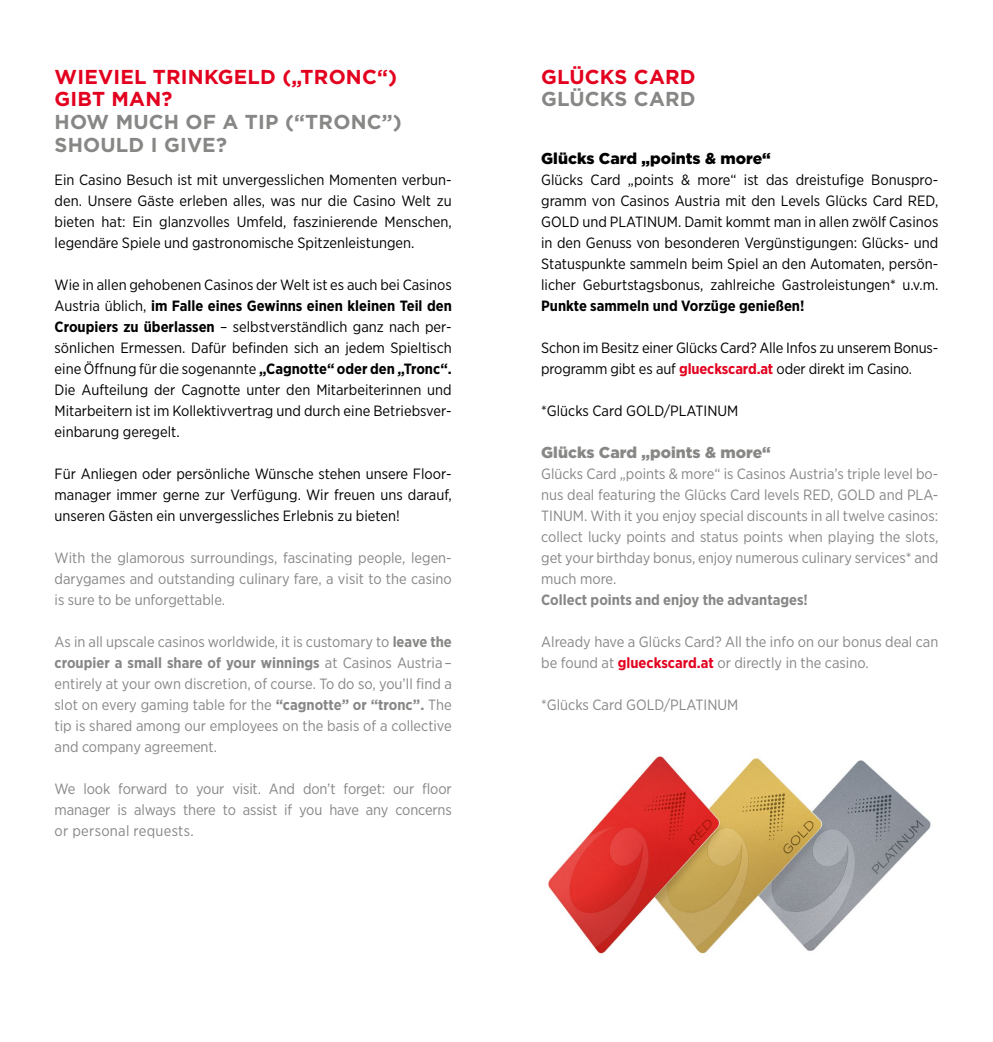
<style>
.page{position:relative;width:993px;height:1042px;background:#fff}
.page>*{position:absolute;margin:0;border:0;box-sizing:border-box;transform-origin:0 0}
.t1{font:700 20.12px/22.8px "Gotham";letter-spacing:.01em;color:#878786}
.t2{font:700 20.12px/22.8px "Gotham";letter-spacing:.01em;color:#e3001f}
.t3{font:900 15.75px "Gotham";color:#000}
.t4{font:900 15.75px "Gotham";color:#878786}
.t5{font:14.88px/21px "Gotham Narrow";color:#000;text-align:justify}
.t6{font:14.88px/21px "Gotham Narrow";color:#878786;text-align:justify}
.t7{font:700 14.88px "Gotham Narrow";color:#878786}
.t8{font:700 14.88px "Gotham Narrow";color:#000}
.s1{font-weight:700}
.s2{font-weight:700;color:#e3001f}
</style>
<div class="page">
<img style="left:548px;top:756px;width:383px;height:198px">
<h1 class="t2" style="left:55px;top:65px;width:344px">WIEVIEL TRINKGELD („TRONC“)<br>GIBT MAN?</h1>
<h1 class="t1" style="left:55px;top:110px;width:348px">HOW MUCH OF A TIP (“TRONC”)<br>SHOULD I GIVE?</h1>
<p class="t5" style="left:55px;top:169px;width:398px">Ein Casino Besuch ist mit unvergesslichen Momenten verbun&shy;den. Unsere Gäste erleben alles, was nur die Casino Welt zu bieten hat: Ein glanzvolles Umfeld, faszinierende Menschen, legendäre Spiele und gastronomische Spitzenleistungen.</p>
<p class="t5" style="left:55px;top:274px;width:398px">Wie in allen gehobenen Casinos der Welt ist es auch bei Casinos Austria üblich, <span class="s1">im Falle eines Gewinns einen kleinen Teil den Croupiers zu überlassen</span> – selbstverständlich ganz nach per&shy;sönlichen Ermessen. Dafür befinden sich an jedem Spieltisch eine Öffnung für die sogenannte <span class="s1">„Cagnotte“ oder den „Tronc“.<br></span>Die Aufteilung der Cagnotte unter den Mitarbeiterinnen und Mitarbeitern ist im Kollektivvertrag und durch eine Betriebsver&shy;einbarung geregelt.</p>
<p class="t5" style="left:55px;top:463px;width:398px">Für Anliegen oder persönliche Wünsche stehen unsere Floor&shy;manager immer gerne zur Verfügung. Wir freuen uns darauf, unseren Gästen ein unvergessliches Erlebnis zu bieten!</p>
<p class="t6" style="left:55px;top:547px;width:398px">With the glamorous surroundings, fascinating people, legen&shy;darygames and outstanding culinary fare, a visit to the casino is sure to be unforgettable.</p>
<p class="t6" style="left:55px;top:631px;width:398px">As in all upscale casinos worldwide, it is customary to <span class="s1">leave the croupier a small share of your winnings</span> at Casinos Austria – entirely at your own discretion, of course. To do so, you’ll find a slot on every gaming table for the <span class="s1">“cagnotte” or “tronc”.</span> The tip is shared among our employees on the basis of a collective and company agreement.</p>
<p class="t6" style="left:55px;top:778px;width:398px">We look forward to your visit. And don’t forget: our floor manager is always there to assist if you have any concerns or personal requests.</p>
<h1 class="t2" style="left:541px;top:65px;width:156px">GLÜCKS CARD</h1>
<h1 class="t1" style="left:541px;top:88px;width:156px">GLÜCKS CARD</h1>
<p class="t3" style="left:541px;top:147px;width:231px">Glücks Card „points &amp; more“</p>
<p class="t5" style="left:541px;top:169px;width:398px">Glücks Card „points &amp; more“ ist das dreistufige Bonuspro&shy;gramm von Casinos Austria mit den Levels Glücks Card RED, GOLD und PLATINUM. Damit kommt man in allen zwölf Casinos in den Genuss von besonderen Vergünstigungen: Glücks- und Statuspunkte sammeln beim Spiel an den Automaten, persön&shy;licher Geburtstagsbonus, zahlreiche Gastroleistungen* u.v.m.</p>
<p class="t8" style="left:541px;top:296px;width:265px">Punkte sammeln und Vorzüge genießen!</p>
<p class="t5" style="left:541px;top:337px;width:398px">Schon im Besitz einer Glücks Card? Alle Infos zu unserem Bonus&shy;programm gibt es auf <span class="s2">glueckscard.at</span> oder direkt im Casino.</p>
<p class="t5" style="left:541px;top:400px;width:199px">*Glücks Card GOLD/PLATINUM</p>
<p class="t4" style="left:541px;top:441px;width:231px">Glücks Card „points &amp; more“</p>
<p class="t6" style="left:541px;top:463px;width:398px">Glücks Card „points &amp; more“ is Casinos Austria’s triple level bo&shy;nus deal featuring the Glücks Card levels RED, GOLD and PLA-TINUM. With it you enjoy special discounts in all twelve casinos: collect lucky points and status points when playing the slots, get your birthday bonus, enjoy numerous culinary services* and much more.</p>
<p class="t7" style="left:541px;top:590px;width:268px">Collect points and enjoy the advantages!</p>
<p class="t6" style="left:541px;top:631px;width:398px">Already have a Glücks Card? All the info on our bonus deal can be found at <span class="s2">glueckscard.at</span> or directly in the casino.</p>
<p class="t6" style="left:541px;top:694px;width:199px">*Glücks Card GOLD/PLATINUM</p>
</div>
